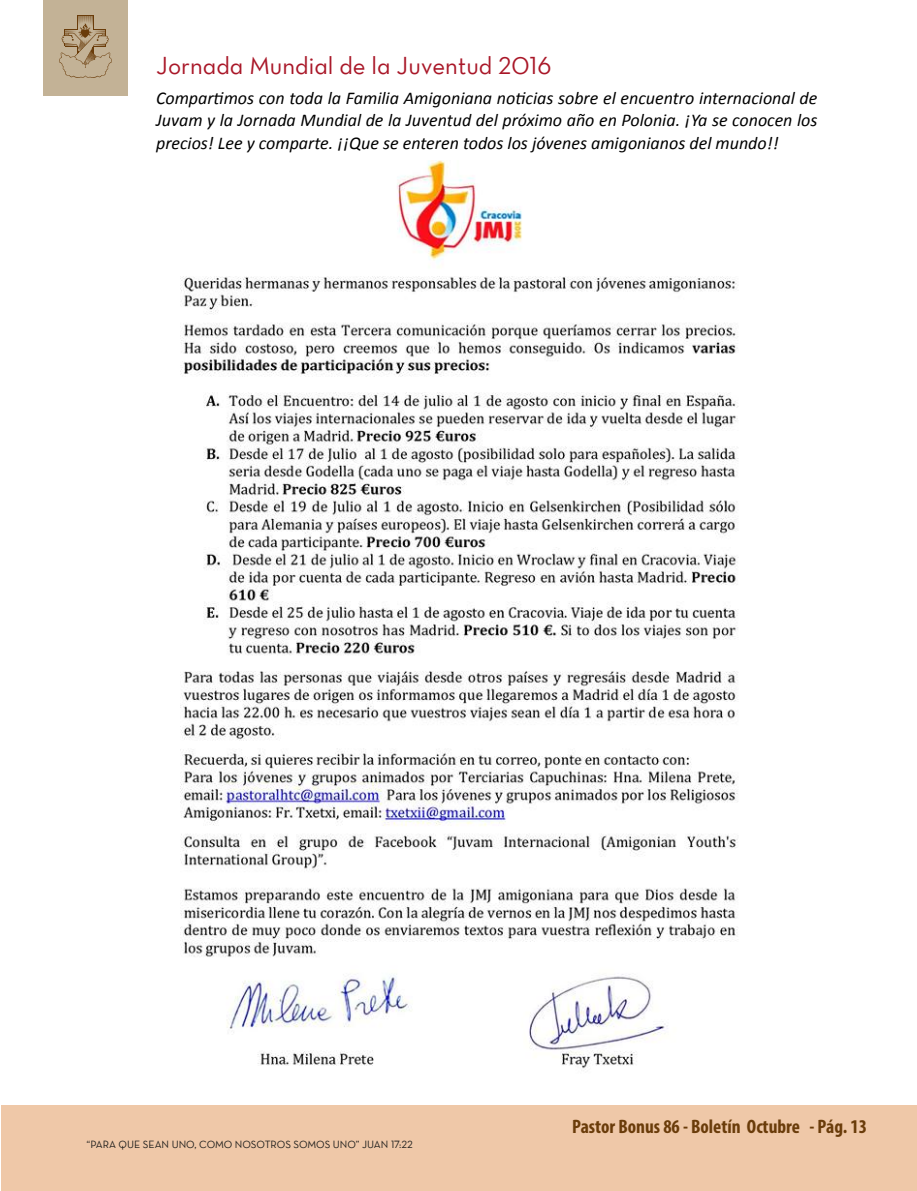
<style>
.page{position:relative;width:917px;height:1191px;background:#fff}
.page>*{position:absolute;margin:0;border:0;box-sizing:border-box;transform-origin:0 0}
.t1{font:24.9px "Neutra Text Book Alt";color:#a91728}
.t2{font:700 condensed 19.5px "Myriad Pro";color:#6a3c0a}
.t3{font:italic 18px/22.5px "Calibri";color:#000;text-align:justify}
.t4{font:10.65px "Neutra Text Book Alt";color:#1d1d1b}
</style>
<div class="page">
<div style="left:43px;top:0;width:85px;height:95px;background:#c3b296"></div>
<svg style="left:59px;top:15px;width:53px;height:63px"></svg>
<div style="left:1px;top:1106px;width:915px;height:85px;background:#efc8a8"></div>
<img style="left:180px;top:160px;width:559px;height:909px">
<h1 class="t1" style="left:156px;top:50px;width:397px">Jornada Mundial de la Juventud 2016</h1>
<p class="t3" style="left:156px;top:86px;width:663px">Compartimos con toda la Familia Amigoniana noticias sobre el encuentro internacional de Juvam y la Jornada Mundial de la Juventud del próximo año en Polonia. ¡Ya se conocen los precios! Lee y comparte. ¡¡Que se enteren todos los jóvenes amigonianos del mundo!!</p>
<p class="t4" style="left:87px;top:1138px;width:327px">“PARA QUE SEAN UNO, COMO NOSOTROS SOMOS UNO” JUAN 17:22</p>
<p class="t2" style="left:572px;top:1114px;width:296px">Pastor Bonus 86 - Boletín Octubre - Pág. 13</p>
</div>
